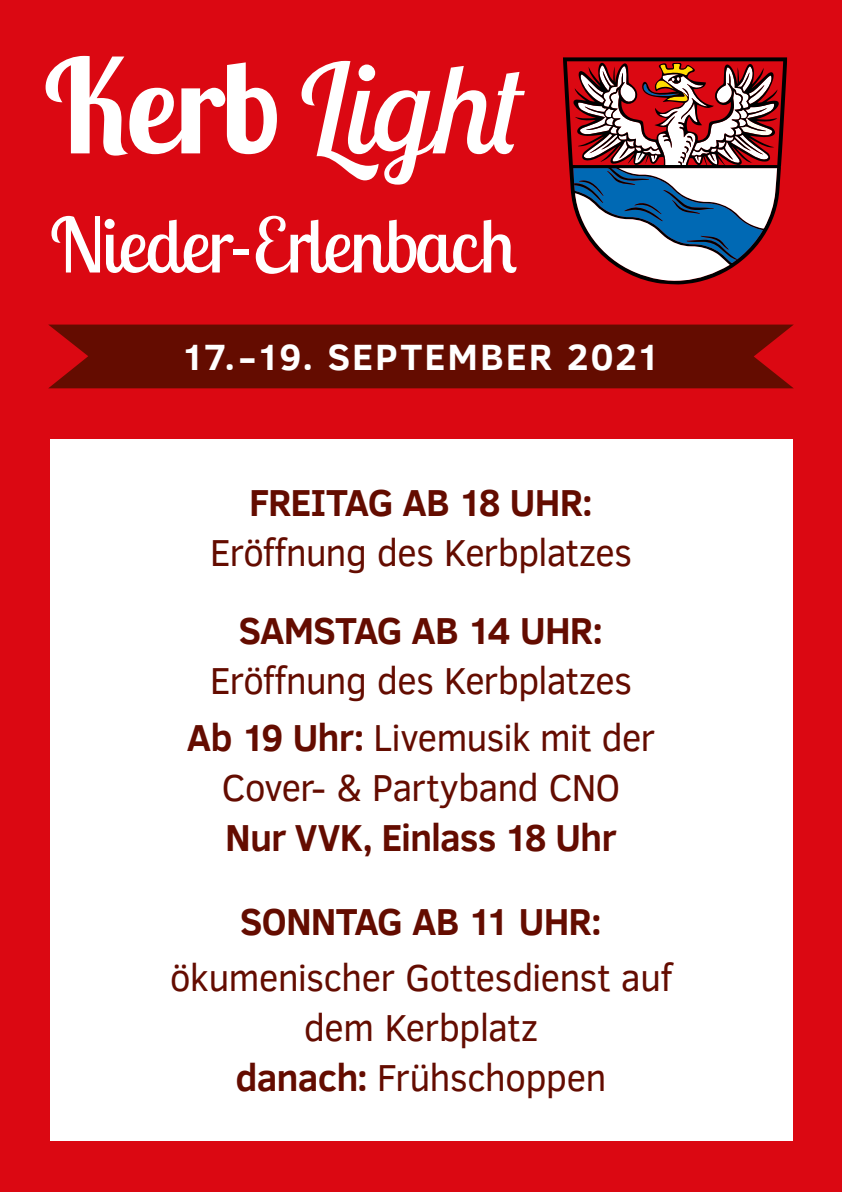
<style>
.page{position:relative;width:842px;height:1192px;background:#db0812}
.page>*{position:absolute;margin:0;border:0;box-sizing:border-box;transform-origin:0 0}
.t1{font:italic 125px "Lobster Two";letter-spacing:-.005em;color:#fff}
.t2{font:75.5px "Lobster Two";letter-spacing:-.01em;color:#fff}
.t3{font:38.5px/50px "Clear Sans";letter-spacing:-.025em;color:#640c00;text-align:center}
.t4{font:700 38.5px/84px "Clear Sans";letter-spacing:-.025em;color:#640c00;text-align:center}
.t5{font:700 37.5px "Clear Sans";letter-spacing:.05em;color:#fff}
.s1{font-weight:700;font-style:normal;font-size:130px}
.s2{font-weight:700}
</style>
<div class="page">
<div style="left:50px;top:439px;width:742px;height:702px;background:#fff"></div>
<div style="left:49px;top:325px;width:744px;height:63px;background:#640c00"></div>
<svg style="left:563px;top:57px;width:224px;height:135px"></svg>
<svg style="left:571px;top:62px;width:210px;height:222px"></svg>
<h1 class="t1" style="left:43px;top:28px;width:480px"><span class="s1">Kerb</span> Light</h1>
<h2 class="t2" style="left:50px;top:197px;width:468px">Nieder-Erlenbach</h2>
<p class="t5" style="left:182px;top:330px;width:480px">17.-19. SEPTEMBER 2021</p>
<p class="t4" style="left:249px;top:459px;width:345px">FREITAG AB 18 UHR:</p>
<p class="t3" style="left:210px;top:527px;width:424px">Eröffnung des Kerbplatzes</p>
<p class="t4" style="left:239px;top:587px;width:366px">SAMSTAG AB 14 UHR:</p>
<p class="t3" style="left:187px;top:652px;width:470px;line-height:57.1px">Eröffnung des Kerbplatzes<br><span class="s2">Ab 19 Uhr:</span> Livemusik mit der</p>
<p class="t3" style="left:221px;top:763px;width:400px">Cover- &amp; Partyband CNO</p>
<p class="t4" style="left:225px;top:795px;width:393px">Nur VVK, Einlass 18 Uhr<br>SONNTAG AB 11 UHR:</p>
<p class="t3" style="left:170px;top:953px;width:504px">ökumenischer Gottesdienst auf dem Kerbplatz<br><span class="s2">danach:</span> Frühschoppen</p>
</div>
